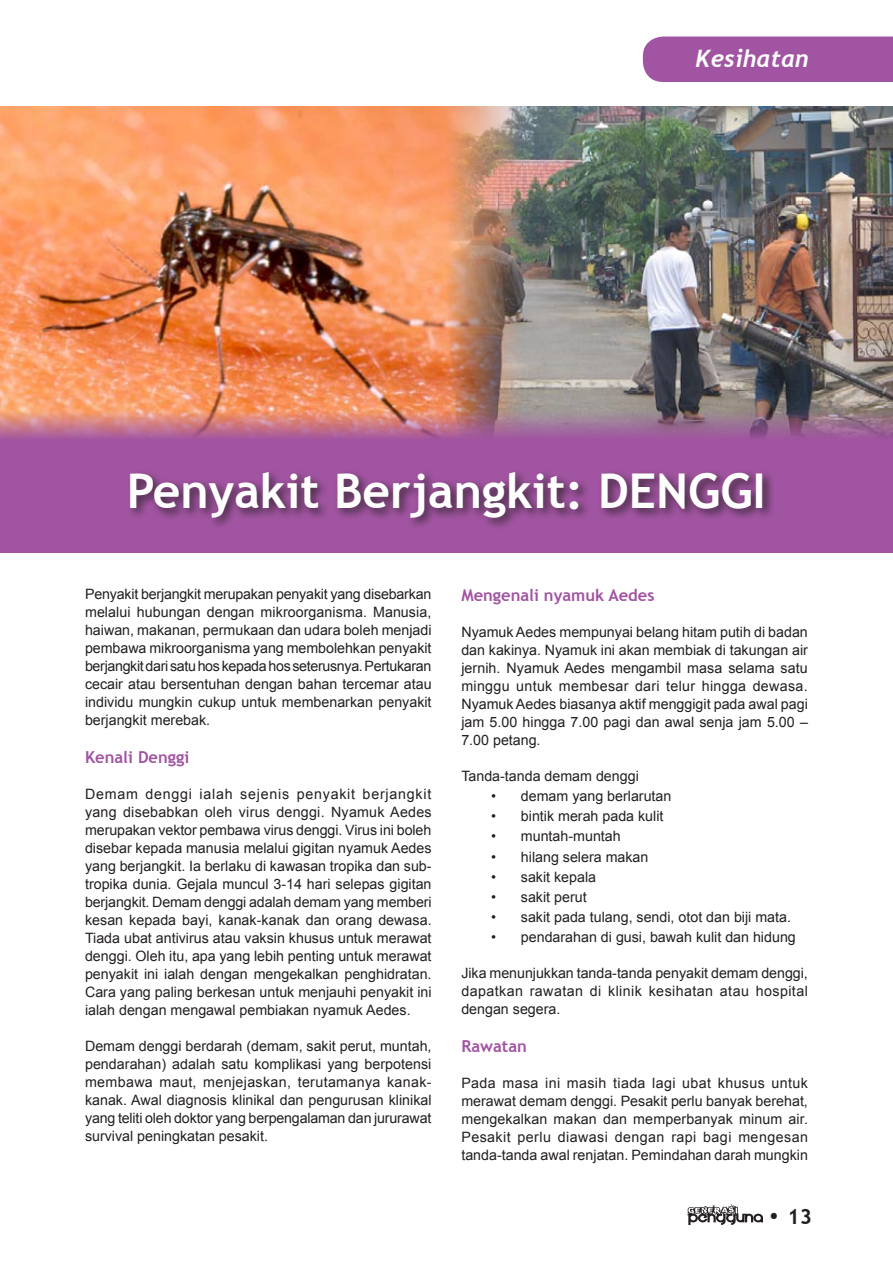
<style>
.page{position:relative;width:893px;height:1263px;background:#fff}
.page>*{position:absolute;margin:0;border:0;box-sizing:border-box;transform-origin:0 0}
.t1{font:700 48px "Trebuchet MS";color:#fff}
.t2{font:italic 700 24px "Trebuchet";color:#fff}
.t3{font:700 21px "Trebuchet MS";color:#231f20}
.t4{font:700 16.5px "Trebuchet MS";color:#a154a1}
.t5{font:14.25px/18px "Arial";color:#231f20;text-align:justify}
.s1{font-family:"Square 721 BT"}
</style>
<div class="page">
<div style="left:643px;top:37px;width:250px;height:45px;background:#a154a1"></div>
<img style="left:0;top:106px;width:393px;height:287px">
<img style="left:393px;top:106px;width:500px;height:287px">
<img style="left:0;top:393px;width:893px;height:160px">
<div style="left:126px;top:468px;width:759px;height:106px;background:#231f20;opacity:.75"></div>
<img style="left:688px;top:1204px;width:75px;height:20px">
<h2 class="t2" style="left:695px;top:44px;width:115px">Kesihatan</h2>
<h1 class="t1" style="left:127px;top:461px;width:641px">Penyakit Berjangkit: DENGGI</h1>
<p class="t5" style="left:85px;top:585px;width:348px">Penyakit berjangkit merupakan penyakit yang disebarkan melalui hubungan dengan mikroorganisma. Manusia, haiwan, makanan, permukaan dan udara boleh menjadi pembawa mikroorganisma yang membolehkan penyakit berjangkit dari satu hos kepada hos seterusnya. Pertukaran cecair atau bersentuhan dengan bahan tercemar atau individu mungkin cukup untuk membenarkan penyakit berjangkit merebak.</p>
<p class="t4" style="left:85px;top:747px;width:106px">Kenali Denggi</p>
<p class="t5" style="left:85px;top:785px;width:348px">Demam denggi ialah sejenis penyakit berjangkit yang disebabkan oleh virus denggi. Nyamuk Aedes merupakan vektor pembawa virus denggi. Virus ini boleh disebar kepada manusia melalui gigitan nyamuk Aedes yang berjangkit. Ia berlaku di kawasan tropika dan sub&shy;tropika dunia. Gejala muncul 3-14 hari selepas gigitan berjangkit. Demam denggi adalah demam yang memberi kesan kepada bayi, kanak-kanak dan orang dewasa.<br>Tiada ubat antivirus atau vaksin khusus untuk merawat denggi. Oleh itu, apa yang lebih penting untuk merawat penyakit ini ialah dengan mengekalkan penghidratan.<br>Cara yang paling berkesan untuk menjauhi penyakit ini ialah dengan mengawal pembiakan nyamuk Aedes.</p>
<p class="t5" style="left:85px;top:1037px;width:348px">Demam denggi berdarah (demam, sakit perut, muntah, pendarahan) adalah satu komplikasi yang berpotensi membawa maut, menjejaskan, terutamanya kanak&shy;kanak. Awal diagnosis klinikal dan pengurusan klinikal yang teliti oleh doktor yang berpengalaman dan jururawat survival peningkatan pesakit.</p>
<p class="t4" style="left:461px;top:585px;width:195px">Mengenali nyamuk Aedes</p>
<p class="t5" style="left:461px;top:623px;width:348px">Nyamuk Aedes mempunyai belang hitam putih di badan dan kakinya. Nyamuk ini akan membiak di takungan air jernih. Nyamuk Aedes mengambil masa selama satu minggu untuk membesar dari telur hingga dewasa.<br>Nyamuk Aedes biasanya aktif menggigit pada awal pagi jam 5.00 hingga 7.00 pagi dan awal senja jam 5.00 – 7.00 petang.</p>
<p class="t5" style="left:461px;top:767px;width:179px">Tanda-tanda demam denggi</p>
<p class="t5" style="left:491px;top:787px;width:182px">• demam yang berlarutan</p>
<p class="t5" style="left:491px;top:807px;width:174px">• bintik merah pada kulit</p>
<p class="t5" style="left:491px;top:828px;width:131px">• muntah-muntah</p>
<p class="t5" style="left:491px;top:848px;width:159px">• hilang selera makan</p>
<p class="t5" style="left:491px;top:868px;width:107px">• sakit kepala</p>
<p class="t5" style="left:491px;top:888px;width:97px">• sakit perut</p>
<p class="t5" style="left:491px;top:908px;width:301px">• sakit pada tulang, sendi, otot dan biji mata.</p>
<p class="t5" style="left:491px;top:928px;width:306px">• pendarahan di gusi, bawah kulit dan hidung</p>
<p class="t5" style="left:461px;top:964px;width:348px">Jika menunjukkan tanda-tanda penyakit demam denggi, dapatkan rawatan di klinik kesihatan atau hospital dengan segera.</p>
<p class="t4" style="left:461px;top:1036px;width:67px">Rawatan</p>
<p class="t5" style="left:461px;top:1074px;width:348px">Pada masa ini masih tiada lagi ubat khusus untuk merawat demam denggi. Pesakit perlu banyak berehat, mengekalkan makan dan memperbanyak minum air.<br>Pesakit perlu diawasi dengan rapi bagi mengesan tanda-tanda awal renjatan. Pemindahan darah mungkin</p>
<h3 class="t3" style="left:768px;top:1203px;width:46px"><span class="s1">•</span> 13</h3>
</div>
